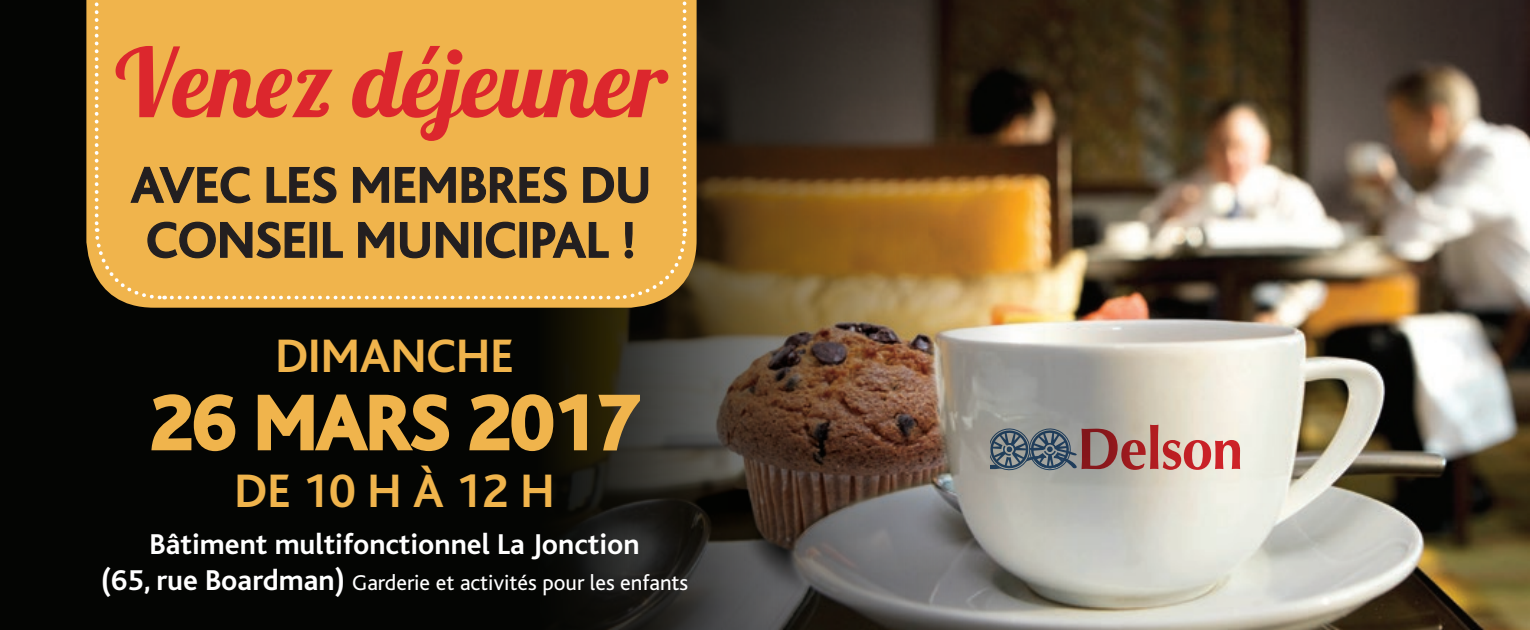
<style>
.page{position:relative;width:1530px;height:630px;background:#fff}
.page>*{position:absolute;margin:0;border:0;box-sizing:border-box;transform-origin:0 0}
.t1{font:95px "Lobster 1.4";letter-spacing:.01em;color:#dc272d}
.t2{font:700 78.5px "Bliss";color:#f0b44c}
.t3{font:700 52.5px/55px "Bliss";color:#231f20}
.t4{font:700 49px "Bliss";color:#f0b44c}
.t5{font:700 30px "Bliss";color:#fff}
.t6{font:22.5px "Bliss";color:#fff}
.s1{font-weight:700;font-size:30px}
</style>
<div class="page">
<img style="left:1045px;top:0;width:485px;height:630px">
<img style="left:0;top:0;width:1045px;height:630px">
<svg style="left:149px;top:392px;width:88px;height:61px;background:#53401b"></svg>
<svg style="left:256px;top:366px;width:195px;height:88px;background:#392c13"></svg>
<svg style="left:467px;top:392px;width:122px;height:61px;background:#513e19"></svg>
<svg style="left:596px;top:393px;width:47px;height:59px;background:#5e4d2a"></svg>
<svg style="left:990px;top:425px;width:250px;height:47px;background:#a38583"></svg>
<svg style="left:86px;top:0;width:611px;height:308px;background:#c8963f"></svg>
<svg style="left:93px;top:0;width:595px;height:301px;background:#e7ae4b"></svg>
<h1 class="t1" style="left:115px;top:22px;width:554px">Venez déjeuner</h1>
<h3 class="t3" style="left:131px;top:159px;width:522px">AVEC LES MEMBRES DU<br>CONSEIL MUNICIPAL !</h3>
<h3 class="t4" style="left:275px;top:331px;width:240px">DIMANCHE</h3>
<h2 class="t2" style="left:151px;top:382px;width:490px">26 MARS 2017</h2>
<h3 class="t4" style="left:235px;top:466px;width:321px">DE 10 H À 12 H</h3>
<h3 class="t5" style="left:150px;top:529px;width:491px">Bâtiment multifonctionnel La Jonction</h3>
<p class="t6" style="left:101px;top:571px;width:589px"><span class="s1">(65, rue Boardman)</span> Garderie et activités pour les enfants</p>
</div>
